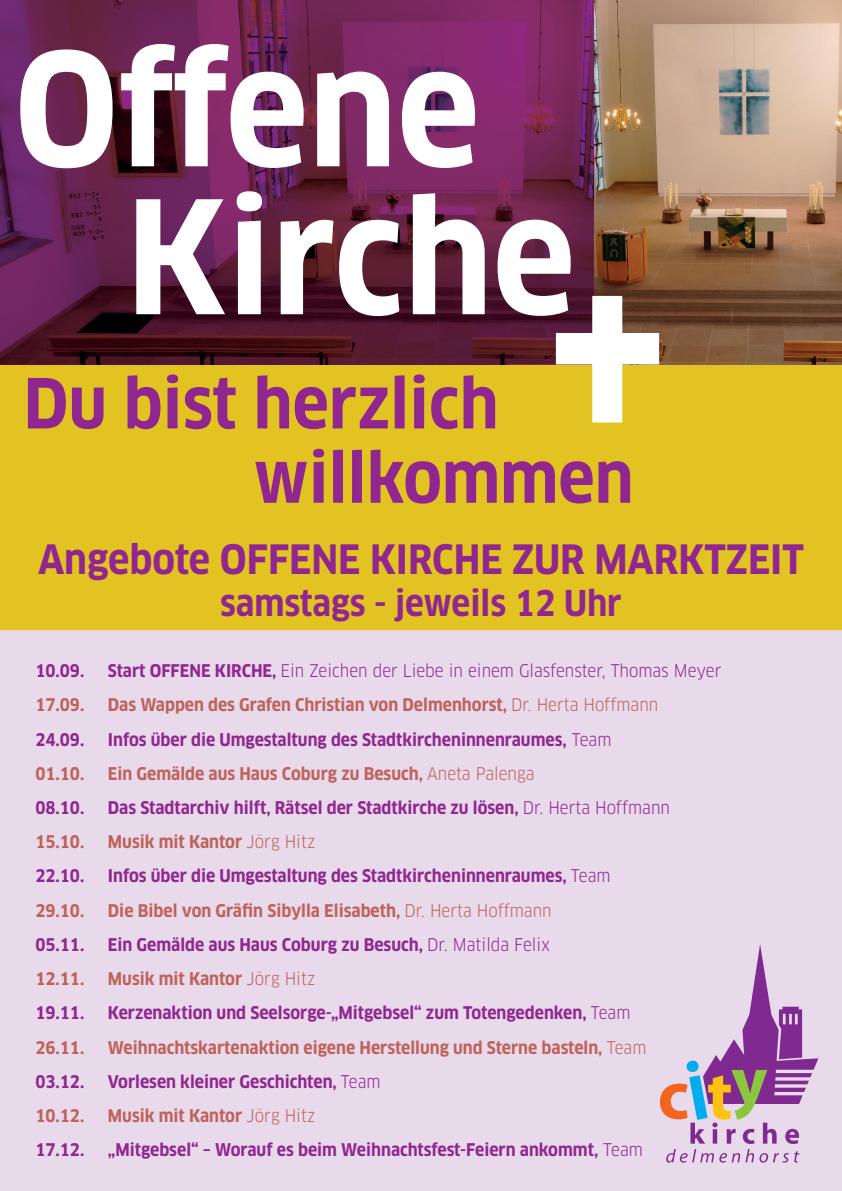
<style>
.page{position:relative;width:842px;height:1191px;background:#fff}
.page>*{position:absolute;margin:0;border:0;box-sizing:border-box;transform-origin:0 0}
.t1{font:700 condensed 153.25px/147.9px "Clan OT";color:#fff}
.t2{font:700 condensed 67.3px/74.3px "Clan OT";color:#90268f}
.t3{font:700 condensed 39.5px "Clan OT";color:#90268f}
.t4{font:700 condensed 34.75px "Clan OT";color:#90268f}
.t5{font:700 condensed 17.1px "Clan OT";color:#90268f}
.t6{font:700 condensed 17.1px "Clan OT";color:#be625b}
.t7{font:condensed 17.1px "Clan OT";color:#90268f}
.s1{font-weight:700}
.s2{font-weight:400}
</style>
<div class="page">
<div style="left:0;top:630px;width:842px;height:561px;background:#e8daeb"></div>
<div style="left:0;top:364px;width:842px;height:266px;background:#e2c321"></div>
<img style="left:0;top:0;width:842px;height:364px">
<svg style="left:556px;top:296px;width:103px;height:126px"></svg>
<svg style="left:660px;top:944px;width:158px;height:218px"></svg>
<h1 class="t1" style="left:126px;top:38px;width:451px;text-indent:-112px">Offene<br>Kirche</h1>
<h2 class="t2" style="left:253px;top:367px;width:382px;text-indent:-230px">Du bist herzlich willkommen</h2>
<h3 class="t3" style="left:38px;top:537px;width:767px">Angebote OFFENE KIRCHE ZUR MARKTZEIT</h3>
<h3 class="t4" style="left:220px;top:583px;width:403px">samstags - jeweils 12 Uhr</h3>
<p class="t5" style="left:35px;top:661px;width:50px">10.09.</p>
<p class="t7" style="left:108px;top:660px;width:615px"><span class="s1">Start OFFENE KIRCHE,</span> Ein Zeichen der Liebe in einem Glasfenster, Thomas Meyer</p>
<p class="t6" style="left:35px;top:695px;width:50px">17.09.</p>
<p class="t6" style="left:108px;top:695px;width:552px">Das Wappen des Grafen Christian von Delmenhorst, <span class="s2">Dr. Herta Hoffmann</span></p>
<p class="t5" style="left:35px;top:729px;width:50px">24.09.</p>
<p class="t5" style="left:108px;top:729px;width:505px">Infos über die Umgestaltung des Stadtkircheninnenraumes, <span class="s2">Team</span></p>
<p class="t6" style="left:35px;top:763px;width:50px">01.10.</p>
<p class="t6" style="left:108px;top:763px;width:428px">Ein Gemälde aus Haus Coburg zu Besuch, <span class="s2">Aneta Palenga</span></p>
<p class="t5" style="left:35px;top:798px;width:50px">08.10.</p>
<p class="t5" style="left:108px;top:798px;width:564px">Das Stadtarchiv hilft, Rätsel der Stadtkirche zu lösen, <span class="s2">Dr. Herta Hoffmann</span></p>
<p class="t6" style="left:35px;top:832px;width:50px">15.10.</p>
<p class="t6" style="left:108px;top:832px;width:209px">Musik mit Kantor <span class="s2">Jörg Hitz</span></p>
<p class="t5" style="left:35px;top:866px;width:50px">22.10.</p>
<p class="t5" style="left:108px;top:866px;width:504px">Infos über die Umgestaltung des Stadtkircheninnenraumes, <span class="s2">Team</span></p>
<p class="t6" style="left:35px;top:900px;width:50px">29.10.</p>
<p class="t6" style="left:108px;top:900px;width:445px">Die Bibel von Gräfin Sibylla Elisabeth, <span class="s2">Dr. Herta Hoffmann</span></p>
<p class="t5" style="left:35px;top:934px;width:50px">05.11.</p>
<p class="t5" style="left:108px;top:934px;width:444px">Ein Gemälde aus Haus Coburg zu Besuch, <span class="s2">Dr. Matilda Felix</span></p>
<p class="t6" style="left:35px;top:969px;width:50px">12.11.</p>
<p class="t6" style="left:108px;top:969px;width:209px">Musik mit Kantor <span class="s2">Jörg Hitz</span></p>
<p class="t5" style="left:35px;top:1003px;width:50px">19.11.</p>
<p class="t5" style="left:108px;top:1003px;width:524px">Kerzenaktion und Seelsorge-„Mitgebsel“ zum Totengedenken, <span class="s2">Team</span></p>
<p class="t6" style="left:35px;top:1037px;width:50px">26.11.</p>
<p class="t6" style="left:108px;top:1037px;width:540px">Weihnachtskartenaktion eigene Herstellung und Sterne basteln, <span class="s2">Team</span></p>
<p class="t5" style="left:35px;top:1071px;width:50px">03.12.</p>
<p class="t5" style="left:108px;top:1071px;width:274px">Vorlesen kleiner Geschichten, <span class="s2">Team</span></p>
<p class="t6" style="left:35px;top:1105px;width:50px">10.12.</p>
<p class="t6" style="left:108px;top:1105px;width:209px">Musik mit Kantor <span class="s2">Jörg Hitz</span></p>
<p class="t5" style="left:35px;top:1140px;width:50px">17.12.</p>
<p class="t5" style="left:108px;top:1140px;width:536px">„Mitgebsel“ – Worauf es beim Weihnachtsfest-Feiern ankommt, <span class="s2">Team</span></p>
</div>
